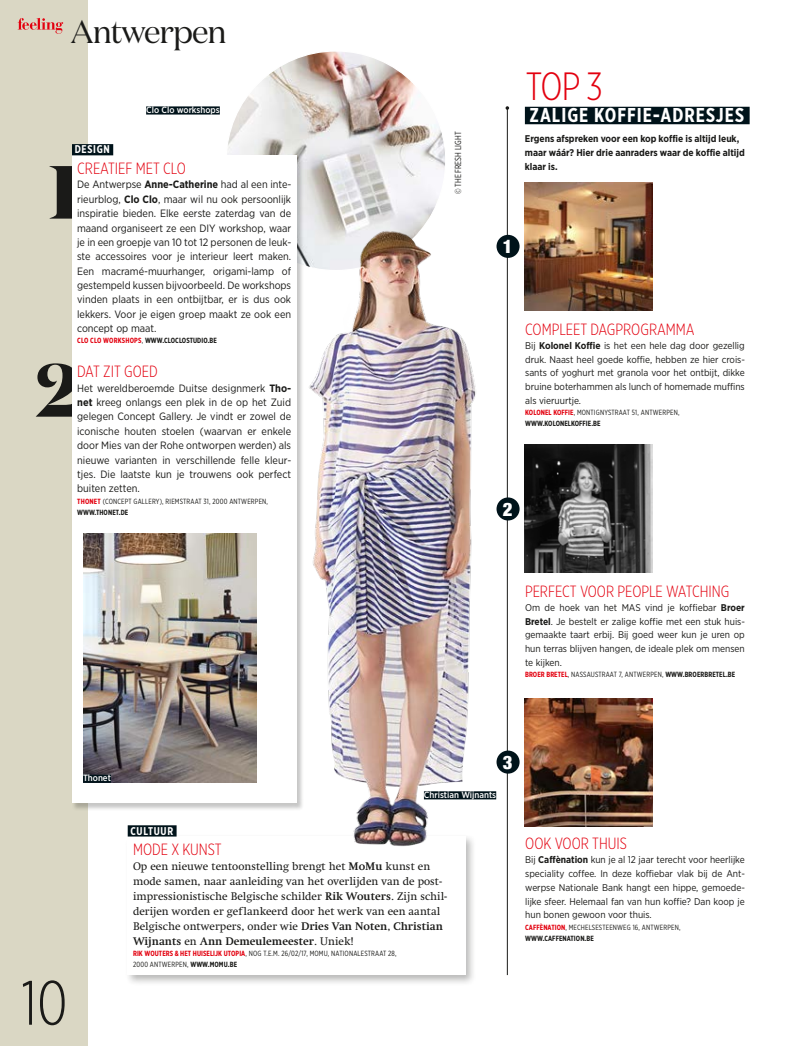
<style>
.page{position:relative;width:798px;height:1046px;background:#fff}
.page>*{position:absolute;margin:0;border:0;box-sizing:border-box;transform-origin:0 0}
.t1{font:800 75px "Domaine Display";color:#1a1a18}
.t2{font:300 62.5px "Gotham X Narrow";color:#1a1a18}
.t3{font:300 39.38px "Gotham X Narrow";color:#e3000f}
.t4{font:32.5px "Domaine Display";letter-spacing:-.03em;color:#1a1a18}
.t5{font:700 20px "Gotham X Narrow";letter-spacing:.05em;color:#fff}
.t6{font:900 condensed 18.75px "Helvetica Neue";color:#fff}
.t7{font:300 16.25px "Gotham X Narrow";color:#e3000f}
.t8{font:11.25px/15px "Swift LT Pro";color:#1a1a18}
.t9{font:700 11.25px "Gotham X Narrow";letter-spacing:.06em;color:#fff}
.t10{font:10.62px/14.4px "Gotham Narrow";letter-spacing:-.005em;color:#1a1a18;text-align:justify}
.t11{font:9.75px/13.8px "Gotham Narrow";letter-spacing:-.005em;color:#1a1a18;text-align:justify}
.t12{font:700 9.75px/13.8px "Gotham Narrow";letter-spacing:-.005em;color:#1a1a18}
.t13{font:500 9px "Gotham Narrow";color:#fff}
.t14{font:8.75px "Gotham X Narrow";color:#1a1a18}
.t15{font:7.5px/11.2px "Gotham X Narrow";letter-spacing:.025em;color:#1a1a18}
.t16{font:700 7.5px "Gotham X Narrow";letter-spacing:.01em;color:#1a1a18}
.s1{font-weight:700}
.s2{color:#e3000f}
.s3{font-weight:400}
.s4{font-weight:700;color:#e3000f}
</style>
<div class="page">
<img style="left:226px;top:51px;width:219px;height:219px;border-radius:110px">
<hr style="left:507px;top:108px;width:1px;height:866px;background:#1a1a18">
<svg style="left:505px;top:106px;width:4px;height:4px"></svg>
<img style="left:524px;top:698px;width:128px;height:128px">
<img style="left:524px;top:445px;width:128px;height:128px">
<img style="left:524px;top:182px;width:128px;height:128px">
<div style="left:496px;top:235px;width:23px;height:23px;background:#00131a;border-radius:50%"></div>
<div style="left:496px;top:497px;width:23px;height:23px;background:#00131a;border-radius:50%"></div>
<div style="left:496px;top:750px;width:23px;height:23px;background:#00131a;border-radius:50%"></div>
<div style="left:0;top:0;width:88px;height:1045px;background:#dad7c4"></div>
<svg style="left:18px;top:18px;width:45px;height:16px"></svg>
<div style="left:524px;top:107px;width:225px;height:17px;background:#00131a"></div>
<div style="left:71px;top:155px;width:233px;height:655px;background:#1a1a18;opacity:.25"></div>
<div style="left:72px;top:156px;width:224px;height:646px;background:#fff"></div>
<div style="left:72px;top:144px;width:41px;height:11px;background:#00131a"></div>
<img style="left:83px;top:533px;width:173px;height:249px">
<div style="left:83px;top:774px;width:28px;height:8px;background:#00131a"></div>
<div style="left:124px;top:833px;width:352px;height:152px;background:#1a1a18;opacity:.3"></div>
<div style="left:128px;top:836px;width:337px;height:138px;background:#fff"></div>
<div style="left:128px;top:825px;width:48px;height:11px;background:#00131a"></div>
<img style="left:305px;top:225px;width:186px;height:631px">
<div style="left:146px;top:106px;width:74px;height:8px;background:#00131a"></div>
<div style="left:424px;top:791px;width:72px;height:8px;background:#00131a"></div>
<h3 class="t4" style="left:71px;top:12px;width:157px">Antwerpen</h3>
<p class="t9" style="left:75px;top:143px;width:37px">DESIGN</p>
<p class="t13" style="left:146px;top:104px;width:75px">Clo Clo workshops</p>
<h3 class="t7" style="left:77px;top:159px;width:110px">CREATIEF MET CLO</h3>
<p class="t10" style="left:77px;top:177px;width:216px">De Antwerpse <span class="s1">Anne-Catherine</span> had al een inte&shy;rieurblog, <span class="s1">Clo Clo</span>, maar wil nu ook persoonlijk inspiratie bieden. Elke eerste zaterdag van de maand organiseert ze een DIY workshop, waar je in een groepje van 10 tot 12 personen de leuk&shy;ste accessoires voor je interieur leert maken.<br>Een macramé-muurhanger, origami-lamp of gestempeld kussen bijvoorbeeld. De workshops vinden plaats in een ontbijtbar, er is dus ook lekkers. Voor je eigen groep maakt ze ook een concept op maat.</p>
<p class="t16" style="left:77px;top:336px;width:141px"><span class="s2">CLO CLO WORKSHOPS</span><span class="s3">,</span> WWW.CLOCLOSTUDIO.BE</p>
<h3 class="t7" style="left:77px;top:362px;width:82px">DAT ZIT GOED</h3>
<p class="t10" style="left:77px;top:380px;width:216px">Het wereldberoemde Duitse designmerk <span class="s1">Tho&shy;net</span> kreeg onlangs een plek in de op het Zuid gelegen Concept Gallery. Je vindt er zowel de iconische houten stoelen (waarvan er enkele door Mies van der Rohe ontworpen werden) als nieuwe varianten in verschillende felle kleur&shy;tjes. Die laatste kun je trouwens ook perfect buiten zetten.</p>
<p class="t15" style="left:77px;top:495px;width:192px"><span class="s4">THONET</span> (CONCEPT GALLERY), RIEMSTRAAT 31, 2000 ANTWERPEN,<br><span class="s1">WWW.THONET.DE</span></p>
<h1 class="t1" style="left:49px;top:142px;width:33px">1</h1>
<h1 class="t1" style="left:36px;top:340px;width:46px">2</h1>
<p class="t14" style="left:453px;top:194px;width:64px;rotate:-90deg">© THE FRESH LIGHT</p>
<h3 class="t3" style="left:525px;top:63px;width:78px">TOP 3</h3>
<h3 class="t5" style="left:529px;top:103px;width:216px">ZALIGE KOFFIE-ADRESJES</h3>
<p class="t12" style="left:524px;top:132px;width:221px">Ergens afspreken voor een kop koffie is altijd leuk, maar wáár? Hier drie aanraders waar de koffie altijd klaar is.</p>
<h3 class="t6" style="left:502px;top:231px;width:11px">1</h3>
<h3 class="t7" style="left:525px;top:320px;width:171px">COMPLEET DAGPROGRAMMA</h3>
<p class="t11" style="left:525px;top:338px;width:221px">Bij <span class="s1">Kolonel Koffie</span> is het een hele dag door gezellig druk. Naast heel goede koffie, hebben ze hier crois&shy;sants of yoghurt met granola voor het ontbijt, dikke bruine boterhammen als lunch of homemade muffins als vieruurtje.</p>
<p class="t15" style="left:525px;top:406px;width:156px"><span class="s4">KOLONEL KOFFIE</span>, MONTIGNYSTRAAT 51, ANTWERPEN,<br><span class="s1">WWW.KOLONELKOFFIE.BE</span></p>
<h3 class="t6" style="left:502px;top:493px;width:11px">2</h3>
<h3 class="t7" style="left:525px;top:581px;width:206px">PERFECT VOOR PEOPLE WATCHING</h3>
<p class="t11" style="left:525px;top:600px;width:221px">Om de hoek van het MAS vind je koffiebar <span class="s1">Broer Bretel</span>. Je bestelt er zalige koffie met een stuk huis&shy;gemaakte taart erbij. Bij goed weer kun je uren op hun terras blijven hangen, de ideale plek om mensen te kijken.</p>
<p class="t15" style="left:525px;top:668px;width:212px"><span class="s4">BROER BRETEL</span>, NASSAUSTRAAT 7, ANTWERPEN, <span class="s1">WWW.BROERBRETEL.BE</span></p>
<p class="t13" style="left:83px;top:772px;width:29px">Thonet</p>
<h2 class="t2" style="left:21px;top:965px;width:48px">10</h2>
<h3 class="t6" style="left:502px;top:746px;width:11px">3</h3>
<p class="t9" style="left:130px;top:823px;width:44px">CULTUUR</p>
<p class="t13" style="left:424px;top:789px;width:74px">Christian Wijnants</p>
<h3 class="t7" style="left:133px;top:839px;width:90px">MODE X KUNST</h3>
<p class="t8" style="left:133px;top:858px;width:315px">Op een nieuwe tentoonstelling brengt het <span class="s1">MoMu</span> kunst en mode samen, naar aanleiding van het overlijden van de post&shy;impressionistische Belgische schilder <span class="s1">Rik Wouters</span>. Zijn schil&shy;derijen worden er geflankeerd door het werk van een aantal Belgische ontwerpers, onder wie <span class="s1">Dries Van Noten</span>, <span class="s1">Christian Wijnants</span> en <span class="s1">Ann Demeulemeester</span>. Uniek!</p>
<p class="t15" style="left:133px;top:947px;width:265px"><span class="s4">RIK WOUTERS &amp; HET HUISELIJK UTOPIA</span>, NOG T.E.M. 26/02/17, MOMU, NATIONALESTRAAT 28,<br>2000 ANTWERPEN, <span class="s1">WWW.MOMU.BE</span></p>
<h3 class="t7" style="left:525px;top:834px;width:103px">OOK VOOR THUIS</h3>
<p class="t11" style="left:525px;top:852px;width:221px">Bij <span class="s1">Caffènation</span> kun je al 12 jaar terecht voor heerlijke speciality coffee. In deze koffiebar vlak bij de Ant&shy;werpse Nationale Bank hangt een hippe, gemoede&shy;lijke sfeer. Helemaal fan van hun koffie? Dan koop je hun bonen gewoon voor thuis.</p>
<p class="t15" style="left:525px;top:921px;width:157px"><span class="s4">CAFFÈNATION</span>, MECHELSESTEENWEG 16, ANTWERPEN,<br><span class="s1">WWW.CAFFENATION.BE</span></p>
</div>
